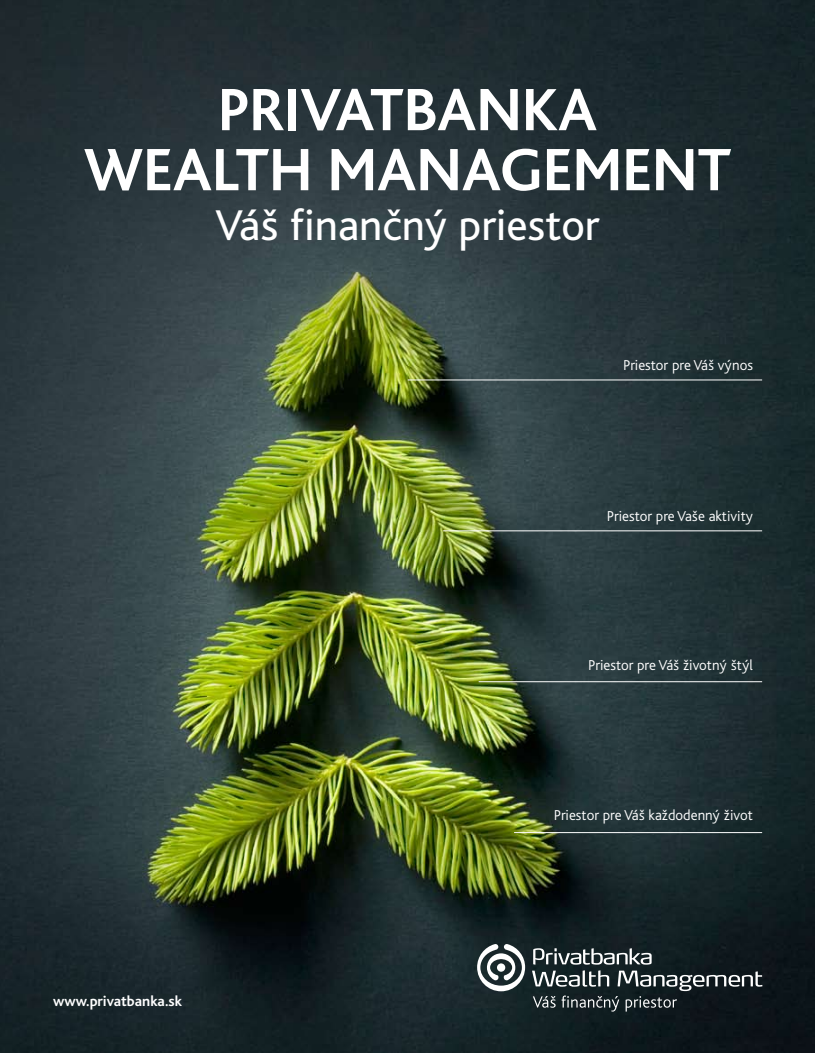
<style>
.page{position:relative;width:815px;height:1053px;background:#fff}
.page>*{position:absolute;margin:0;border:0;box-sizing:border-box;transform-origin:0 0}
.t1{font:700 62.5px/60px "Bliss CE";color:#fff;text-align:center}
.t2{font:45px "Bliss CE";color:#fff}
.t3{font:300 15px "Bliss CE";color:#fff}
.t4{font:700 15px "Bliss CE";color:#fff}
</style>
<div class="page">
<img style="left:0;top:0;width:815px;height:1052px">
<svg style="left:477px;top:943px;width:48px;height:48px"></svg>
<div style="left:497px;top:963px;width:8px;height:8px;background:#fff;border-radius:50%"></div>
<svg style="left:533px;top:948px;width:119px;height:16px"></svg>
<svg style="left:532px;top:970px;width:230px;height:41px;background:#384245"></svg>
<hr style="left:408px;top:379px;width:354px;height:1px;background:#fff">
<hr style="left:443px;top:530px;width:319px;height:1px;background:#fff">
<hr style="left:479px;top:681px;width:283px;height:1px;background:#fff">
<hr style="left:514px;top:832px;width:248px;height:1px;background:#fff">
<h1 class="t1" style="left:84px;top:80px;width:649px">PRIVATBANKA<br>WEALTH MANAGEMENT</h1>
<h2 class="t2" style="left:215px;top:201px;width:386px">Váš finančný priestor</h2>
<p class="t3" style="left:623px;top:356px;width:131px">P riestor pre Váš výnos</p>
<p class="t3" style="left:607px;top:507px;width:148px">P riestor pre Vaše aktivity</p>
<p class="t3" style="left:588px;top:657px;width:166px">P riestor pre Váš životný štýl</p>
<p class="t4" style="left:53px;top:992px;width:130px">WWW.PRIVATBANKA.SK</p>
<p class="t3" style="left:554px;top:806px;width:201px">Priestor pre Váš každodenný život</p>
</div>
